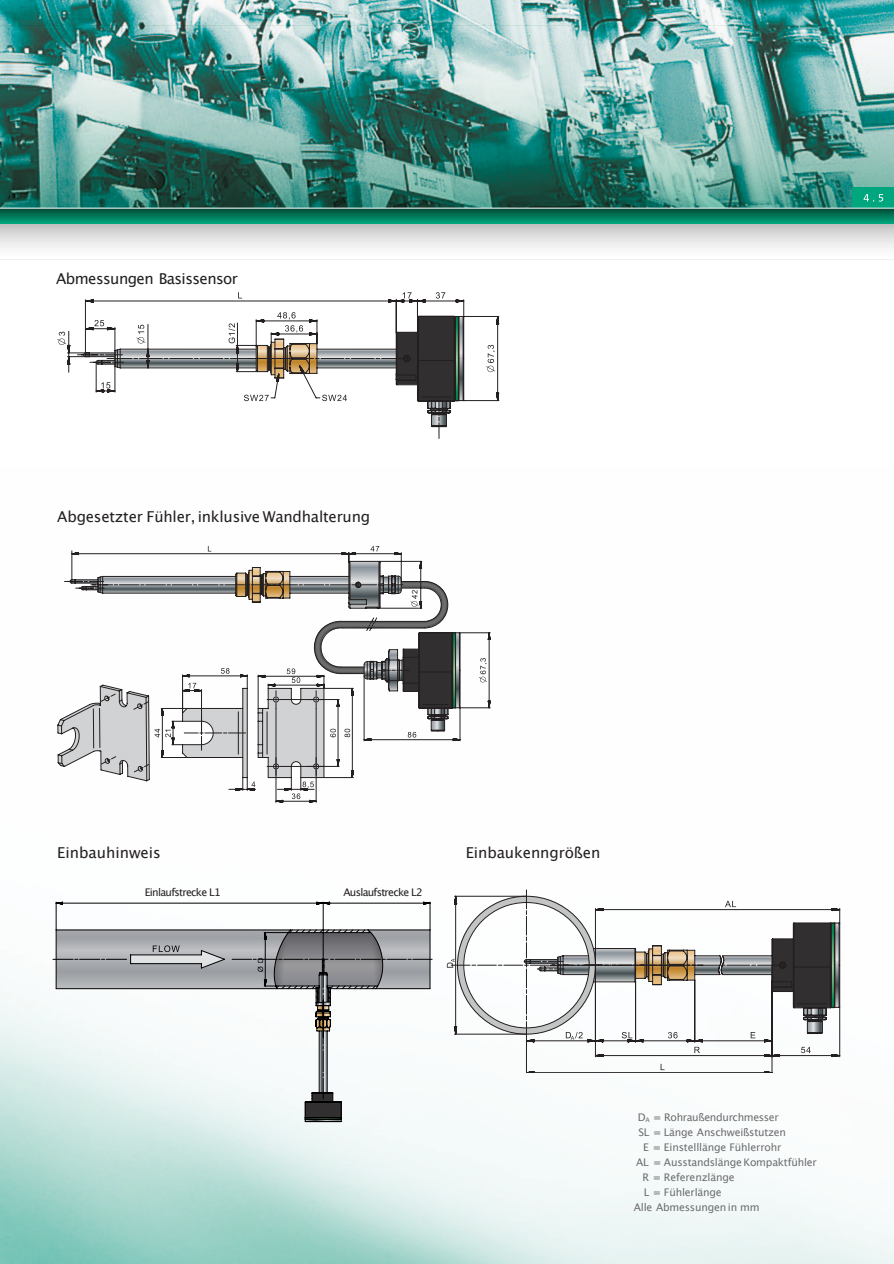
<style>
.page{position:relative;width:894px;height:1264px;background:#fff}
.page>*{position:absolute;margin:0;border:0;box-sizing:border-box;transform-origin:0 0}
.t1{font:15px "Lucida Grande";letter-spacing:-.015em;color:#231f20}
.t2{font:15px "Lucida Grande";letter-spacing:-.04em;color:#231f20}
.t3{font:10.5px "Lucida Grande";letter-spacing:-.02em;color:#6c6d70}
.t4{font:10.5px "Lucida Grande";letter-spacing:-.065em;color:#231f20}
</style>
<div class="page">
<img style="left:0;top:545px;width:893px;height:718px">
<img style="left:0;top:0;width:893px;height:26px">
<img style="left:0;top:223px;width:893px;height:37px">
<img style="left:0;top:26px;width:893px;height:182px">
<svg style="left:0;top:209px;width:893px;height:14px;background:#007758"></svg>
<div style="left:852px;top:187px;width:41px;height:21px;background:#00a77e"></div>
<svg style="left:863px;top:194px;width:19px;height:7px"></svg>
<svg style="left:56px;top:901px;width:374px;height:220px"></svg>
<svg style="left:53px;top:902px;width:379px;height:196px"></svg>
<svg style="left:305px;top:958px;width:36px;height:163px"></svg>
<svg style="left:57px;top:292px;width:442px;height:110px"></svg>
<svg style="left:77px;top:300px;width:421px;height:138px"></svg>
<svg style="left:208px;top:546px;width:3px;height:4px"></svg>
<svg style="left:370px;top:546px;width:9px;height:4px"></svg>
<svg style="left:71px;top:550px;width:419px;height:252px"></svg>
<svg style="left:64px;top:552px;width:426px;height:223px"></svg>
<svg style="left:446px;top:958px;width:5px;height:9px"></svg>
<svg style="left:451px;top:889px;width:388px;height:182px"></svg>
<h1 class="t2" style="left:56px;top:272px;width:183px">Abmessungen Basissensor</h1>
<h1 class="t1" style="left:57px;top:510px;width:314px">Abgesetzter Fühler, inklusive Wandhalterung</h1>
<h1 class="t1" style="left:57px;top:846px;width:105px">Einbauhinweis</h1>
<h1 class="t1" style="left:465px;top:846px;width:136px">Einbaukenngrößen</h1>
<p class="t4" style="left:145px;top:887px;width:77px">Einlaufstrecke L1</p>
<p class="t4" style="left:343px;top:887px;width:81px">Auslaufstrecke L2</p>
<p class="t3" style="left:637px;top:1112px;width:142px">D<sub>A</sub> = Rohraußendurchmesser</p>
<p class="t3" style="left:638px;top:1127px;width:149px">SL = Länge Anschweißstutzen</p>
<p class="t3" style="left:642px;top:1142px;width:140px">E = Einstelllänge Fühlerrohr</p>
<p class="t3" style="left:635px;top:1157px;width:182px">AL = AusstandslängeKompaktfühler</p>
<p class="t3" style="left:642px;top:1172px;width:94px">R = Referenzlänge</p>
<p class="t3" style="left:643px;top:1187px;width:79px">L = Fühlerlänge</p>
<p class="t3" style="left:633px;top:1202px;width:127px">Alle Abmessungen in mm</p>
</div>
